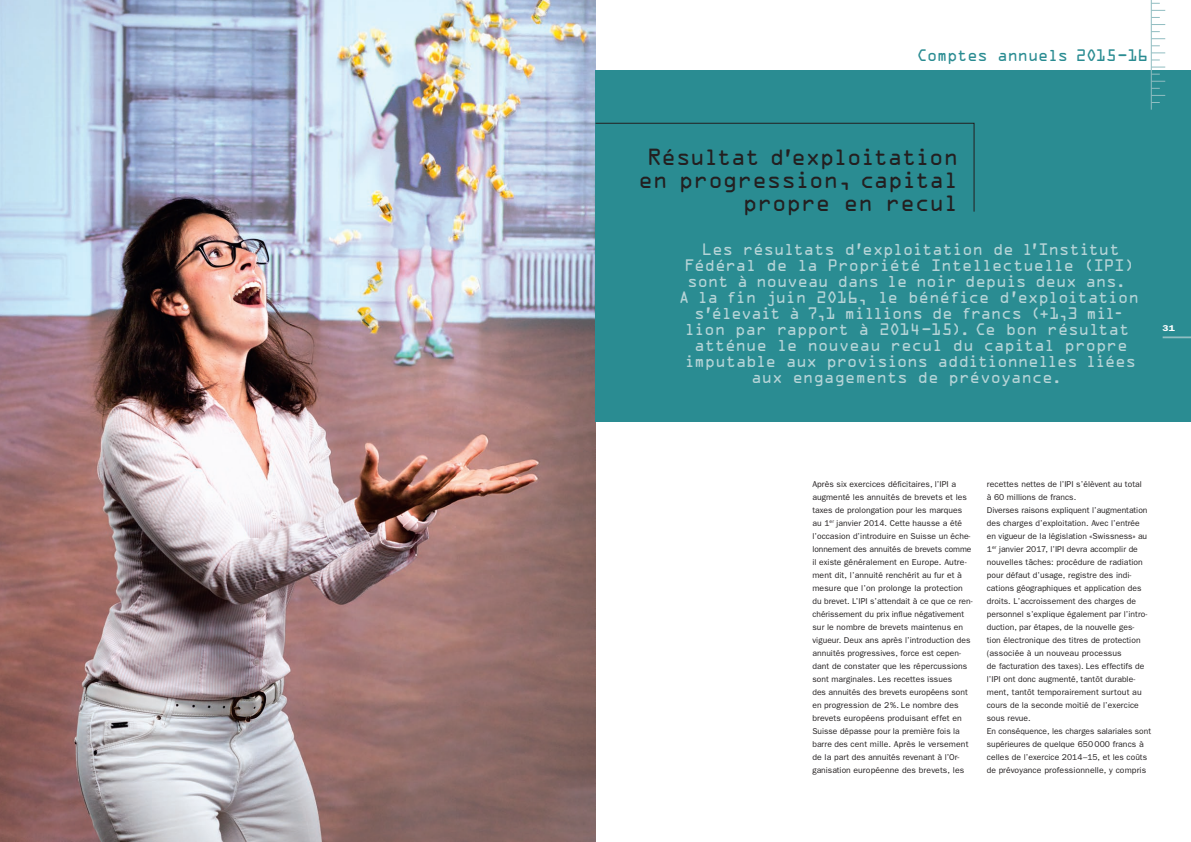
<style>
.page{position:relative;width:1191px;height:842px;background:#fff}
.page>*{position:absolute;margin:0;border:0;box-sizing:border-box;transform-origin:0 0}
.t1{font:21px/23px "OCRA Alternate";letter-spacing:-.035em;color:#231f20;text-align:right}
.t2{font:15px/16px "OCRA Alternate";letter-spacing:-.035em;color:#b6d4d7;text-align:center}
.t3{font:15px "OCRA Alternate";letter-spacing:-.04em;color:#2a8c92}
.t4{font:8.5px/13px "Franklin Gothic";letter-spacing:.005em;color:#231f20}
.t5{font:600 8.5px "Franklin Gothic";color:#fff;scale:1.2 1}
.s1{font-size:18.9px}
</style>
<div class="page">
<img style="left:0;top:0;width:595px;height:842px">
<div style="left:595px;top:71px;width:596px;height:351px;background:#2a8c92"></div>
<svg style="left:1152px;top:38px;width:13px;height:1px"></svg>
<svg style="left:1152px;top:24px;width:13px;height:1px"></svg>
<svg style="left:1152px;top:10px;width:13px;height:1px"></svg>
<svg style="left:1152px;top:67px;width:13px;height:1px"></svg>
<svg style="left:1152px;top:81px;width:13px;height:1px"></svg>
<svg style="left:1152px;top:95px;width:13px;height:1px"></svg>
<svg style="left:1152px;top:46px;width:13px;height:7px"></svg>
<hr style="left:1151px;top:0;width:1px;height:110px;background:#90bdc1">
<hr style="left:1162px;top:336px;width:29px;height:2px;background:#90bdc1">
<svg style="left:594px;top:122px;width:381px;height:91px"></svg>
<h2 class="t3" style="left:916px;top:49px;width:233px">Comptes annuels 2O15-16</h2>
<h1 class="t1" style="left:638px;top:147px;width:322px">Résultat d<span class="s1">'</span>exploitation en progression, capital propre en recul</h1>
<p class="t2" style="left:679px;top:243px;width:462px">Les résultats d'exploitation de l'Institut Fédéral de la Propriété Intellectuelle (IPI) sont à nouveau dans le noir depuis deux ans.<br>A la fin juin 2O16, le bénéfice d’exploitation s’élevait à 7,1 millions de francs (+1,3 mil&shy;lion par rapport à 2O14-15). Ce bon résultat atténue le nouveau recul du capital propre imputable aux provisions additionnelles liées aux engagements de prévoyance.</p>
<p class="t5" style="left:1162px;top:323px;width:12px">31</p>
<p class="t4" style="left:812px;top:477px;width:162px">Après six exercices déficitaires, l’IPI a augmenté les annuités de brevets et les taxes de prolongation pour les marques au 1<sup>er</sup> janvier 2014. Cette hausse a été l’occasion d’introduire en Suisse un éche&shy;lonnement des annuités de brevets comme il existe généralement en Europe. Autre&shy;ment dit, l’annuité renchérit au fur et à mesure que l’on prolonge la protection du brevet. L’IPI s’attendait à ce que ce ren&shy;chérissement du prix influe négativement sur le nombre de brevets maintenus en vigueur. Deux ans après l’introduction des annuités progressives, force est cepen&shy;dant de constater que les répercussions sont marginales. Les recettes issues<br>des annuités des brevets européens sont en progression de 2%. Le nombre des brevets européens produisant effet en Suisse dépasse pour la première fois la barre des cent mille. Après le versement de la part des annuités revenant à l’Or&shy;ganisation européenne des brevets, les</p>
<p class="t4" style="left:986px;top:477px;width:166px">recettes nettes de l’IPI s’élèvent au total<br>à 60 millions de francs.<br>Diverses raisons expliquent l’augmentation des charges d’exploitation. Avec l’entrée en vigueur de la législation «Swissness» au 1<sup>er</sup> janvier 2017, l’IPI devra accomplir de nouvelles tâches: procédure de radiation pour défaut d’usage, registre des indi&shy;cations géographiques et application des droits. L’accroissement des charges de personnel s’explique également par l’intro&shy;duction, par étapes, de la nouvelle ges-<br>tion électronique des titres de protection (associée à un nouveau processus<br>de facturation des taxes). Les effectifs de l’IPI ont donc augmenté, tantôt durable&shy;ment, tantôt temporairement surtout au cours de la seconde moitié de l’exercice sous revue.<br>En conséquence, les charges salariales sont supérieures de quelque 650000 francs à celles de l’exercice 2014–15, et les coûts de prévoyance professionnelle, y compris</p>
</div>
